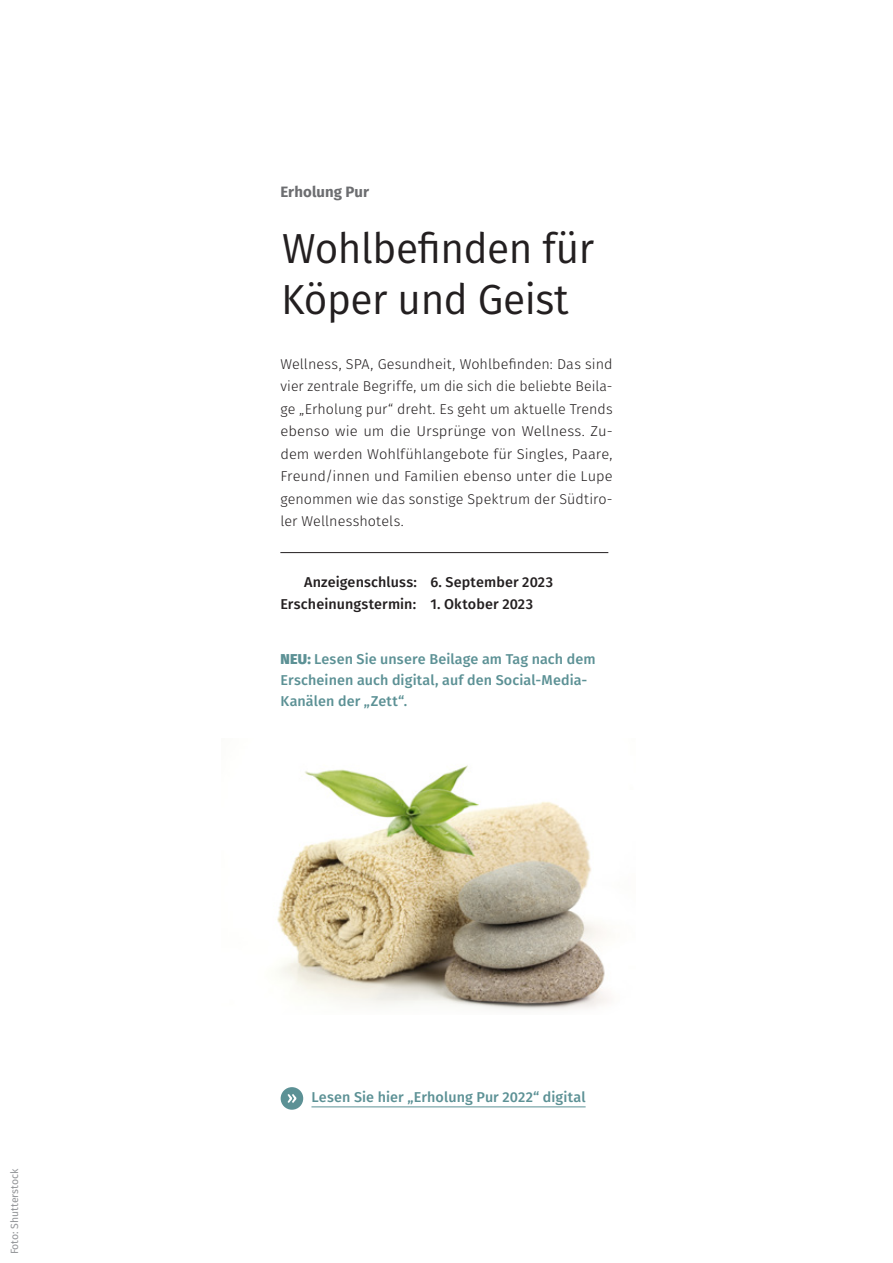
<style>
.page{position:relative;width:893px;height:1263px;background:#fff}
.page>*{position:absolute;margin:0;border:0;box-sizing:border-box;transform-origin:0 0}
.Head_34_Regular{font:42px/51px "Fira Sans";letter-spacing:-.01em;color:#231f20}
.Text_9_5{font:700 15px "Fira Sans";letter-spacing:.005em;color:#6c6d70}
.Text_9_5-2{font:300 14.25px/22.5px "Fira Sans";letter-spacing:.005em;color:#231f20;text-align:justify}
.Text_9_5-3{font:500 14.25px/21px "Fira Sans";letter-spacing:.01em;color:#5c9195}
.Text_9_5-4{font:500 14.25px "Fira Sans";letter-spacing:.01em;color:#231f20}
.t1{font:10.5px "Fira Sans";color:#939598}
.s1{font-weight:800}
</style>
<div class="page">
<hr style="left:280px;top:552px;width:328px;height:1px;background:#231f20">
<img style="left:277px;top:765px;width:331px;height:245px">
<div style="left:281px;top:1087px;width:22px;height:23px;background:#5c9195;border-radius:50%"></div>
<svg style="left:287px;top:1094px;width:9px;height:9px"></svg>
<hr style="left:311px;top:1106px;width:275px;height:1px;background:#5c9195">
<p class="t1" style="left:7px;top:1254px;width:87px;rotate:-90deg">Foto: Shutterstock</p>
<p class="Text_9_5" style="left:280px;top:179px;width:90px">Erholung Pur</p>
<p class="Head_34_Regular" style="left:281px;top:222px;width:315px">Wohlbefinden für<br>Köper und Geist</p>
<p class="Text_9_5-2" style="left:280px;top:352px;width:334px">Wellness, SPA, Gesundheit, Wohlbefinden: Das sind vier zentrale Begriffe, um die sich die beliebte Beila&shy;ge „Erholung pur“ dreht. Es geht um aktuelle Trends ebenso wie um die Ursprünge von Wellness. Zu&shy;dem werden Wohlfühlangebote für Singles, Paare, Freund/innen und Familien ebenso unter die Lupe genommen wie das sonstige Spektrum der Südtiro&shy;ler Wellnesshotels.</p>
<p class="Text_9_5-4" style="left:304px;top:570px;width:250px">Anzeigenschluss: 6. September 2023</p>
<p class="Text_9_5-4" style="left:280px;top:593px;width:254px">Erscheinungstermin: 1. Oktober 2023</p>
<p class="Text_9_5-3" style="left:281px;top:647px;width:317px"><span class="s1">NEU:</span> Lesen Sie unsere Beilage am Tag nach dem<br>Erscheinen auch digital, auf den Social-Media-<br>Kanälen der „Zett“.</p>
<p class="Text_9_5-3" style="left:311px;top:1086px;width:276px">Lesen Sie hier „Erholung Pur 2022“ digital</p>
</div>
